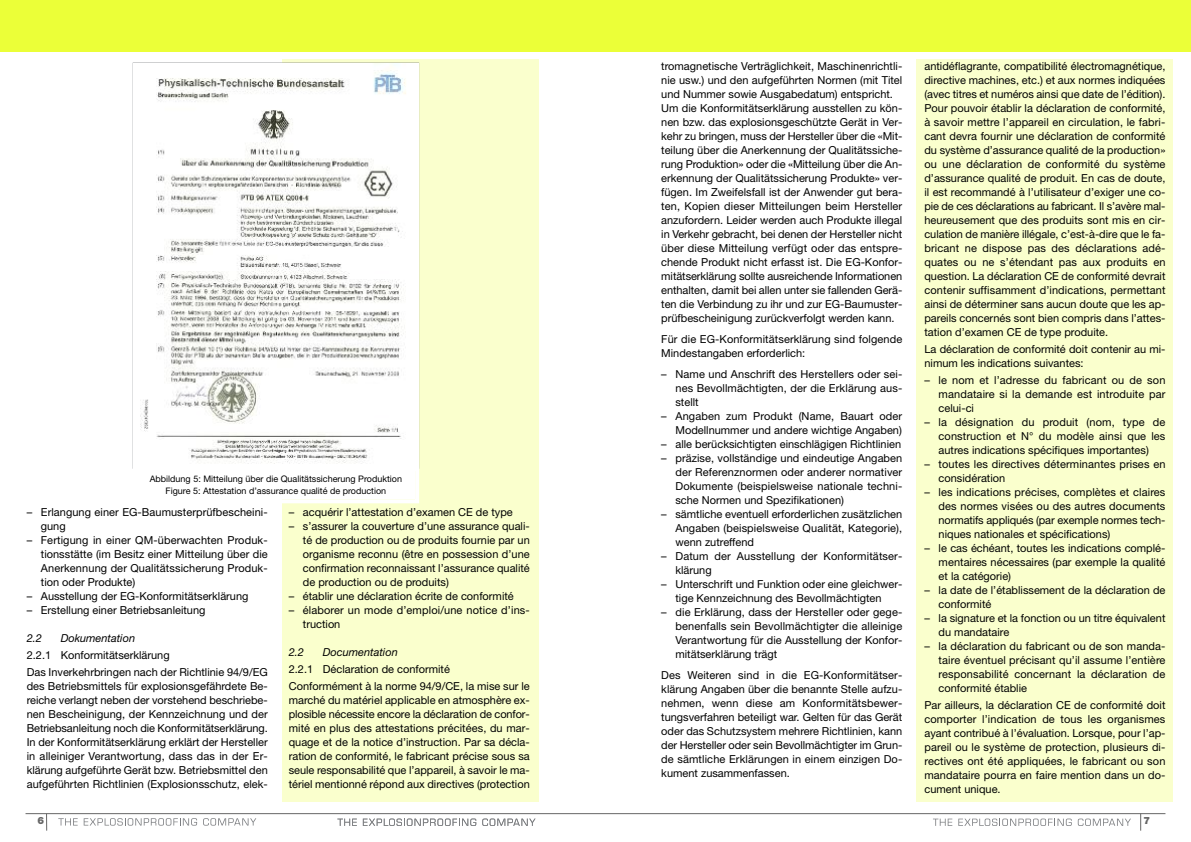
<style>
.page{position:relative;width:1191px;height:842px;background:#fff}
.page>*{position:absolute;margin:0;border:0;box-sizing:border-box;transform-origin:0 0}
.t1{font:11px/14px "Helvetica Neue";color:#000;text-align:justify}
.t2{font:italic 11px "Helvetica Neue";color:#000}
.t3{font:900 10px "Helvetica Neue";color:#666}
.t4{font:9px/12px "Helvetica Neue";color:#000;text-align:center}
</style>
<div class="page">
<div style="left:916px;top:60px;width:256px;height:742px;background:#faffcd"></div>
<svg style="left:1140px;top:814px;width:1px;height:17px"></svg>
<svg style="left:933px;top:819px;width:19px;height:7px"></svg>
<svg style="left:958px;top:818px;width:113px;height:8px"></svg>
<svg style="left:1077px;top:818px;width:54px;height:8px"></svg>
<div style="left:0;top:0;width:1191px;height:52px;background:#ebff38"></div>
<div style="left:282px;top:60px;width:257px;height:742px;background:#faffcd"></div>
<svg style="left:46px;top:814px;width:1px;height:17px"></svg>
<hr style="left:26px;top:813px;width:1139px;height:1px;background:#666">
<svg style="left:58px;top:818px;width:20px;height:7px"></svg>
<svg style="left:84px;top:818px;width:113px;height:7px"></svg>
<svg style="left:203px;top:818px;width:53px;height:7px"></svg>
<svg style="left:337px;top:819px;width:20px;height:7px"></svg>
<svg style="left:363px;top:818px;width:113px;height:8px"></svg>
<svg style="left:482px;top:818px;width:53px;height:8px"></svg>
<div style="left:137px;top:470px;width:278px;height:29px;background:#fff"></div>
<div style="left:133px;top:466px;width:286px;height:37px;border:4px solid #fff"></div>
<svg style="left:133px;top:466px;width:286px;height:3px"></svg>
<img style="left:140px;top:63px;width:278px;height:400px">
<p class="t4" style="left:150px;top:474px;width:254px">Abbildung 5: Mitteilung über die Qualitätssicherung Produktion<br>Figure 5: Attestation d’assurance qualité de production</p>
<p class="t1" style="left:41px;top:506px;width:228px;text-indent:-14px">– Erlangung einer EG-Baumusterprüfbescheini&shy;gung</p>
<p class="t1" style="left:41px;top:534px;width:228px;text-indent:-14px">– Fertigung in einer QM-überwachten Produk&shy;tionsstätte (im Besitz einer Mitteilung über die Anerkennung der Qualitätssicherung Produk&shy;tion oder Produkte)</p>
<p class="t1" style="left:27px;top:590px;width:223px">– Ausstellung der EG-Konformitätserklärung</p>
<p class="t1" style="left:27px;top:604px;width:180px">– Erstellung einer Betriebsanleitung</p>
<p class="t2" style="left:27px;top:634px;width:17px">2.2</p>
<p class="t2" style="left:61px;top:634px;width:76px">Dokumentation</p>
<p class="t1" style="left:27px;top:648px;width:242px;line-height:16.8px">2.2.1 Konformitätserklärung<br>Das Inverkehrbringen nach der Richtlinie 94/9/EG</p>
<p class="t1" style="left:27px;top:680px;width:242px">des Betriebsmittels für explosionsgefährdete Be&shy;reiche verlangt neben der vorstehend beschriebe&shy;nen Bescheinigung, der Kennzeichnung und der Betriebsanleitung noch die Konformitätserklärung.<br>In der Konformitätserklärung erklärt der Hersteller in alleiniger Verantwortung, dass das in der Er&shy;klärung aufgeführte Gerät bzw. Betriebsmittel den aufgeführten Richtlinien (Explosionsschutz, elek-</p>
<p class="t3" style="left:37px;top:816px;width:8px">6</p>
<p class="t1" style="left:289px;top:506px;width:225px">– acquérir l’attestation d’examen CE de type</p>
<p class="t1" style="left:303px;top:520px;width:228px;text-indent:-14px">– s’assurer la couverture d’une assurance quali&shy;té de production ou de produits fournie par un organisme reconnu (être en possession d’une confirmation reconnaissant l’assurance qualité de production ou de produits)</p>
<p class="t1" style="left:289px;top:590px;width:226px">– établir une déclaration écrite de conformité</p>
<p class="t1" style="left:303px;top:604px;width:228px;text-indent:-14px">– élaborer un mode d’emploi/une notice d’ins&shy;truction</p>
<p class="t2" style="left:289px;top:648px;width:17px">2.2</p>
<p class="t2" style="left:323px;top:648px;width:76px">Documentation</p>
<p class="t1" style="left:289px;top:662px;width:242px;line-height:16.8px">2.2.1 Déclaration de conformité<br>Conformément à la norme 94/9/CE, la mise sur le</p>
<p class="t1" style="left:289px;top:694px;width:242px">marché du matériel applicable en atmosphère ex&shy;plosible nécessite encore la déclaration de confor&shy;mité en plus des attestations précitées, du mar&shy;quage et de la notice d’instruction. Par sa décla&shy;ration de conformité, le fabricant précise sous sa seule responsabilité que l’appareil, à savoir le ma&shy;tériel mentionné répond aux directives (protection</p>
<p class="t1" style="left:661px;top:60px;width:242px;text-align:left">tromagnetische Verträglichkeit, Maschinenrichtli&shy;nie usw.) und den aufgeführten Normen (mit Titel und Nummer sowie Ausgabedatum) entspricht.<br>Um die Konformitätserklärung ausstellen zu kön&shy;nen bzw. das explosionsgeschützte Gerät in Ver&shy;kehr zu bringen, muss der Hersteller über die «Mit&shy;teilung über die Anerkennung der Qualitätssiche&shy;rung Produktion» oder die «Mitteilung über die An&shy;erkennung der Qualitätssicherung Produkte» ver&shy;fügen. Im Zweifelsfall ist der Anwender gut bera&shy;ten, Kopien dieser Mitteilungen beim Hersteller anzufordern. Leider werden auch Produkte illegal in Verkehr gebracht, bei denen der Hersteller nicht über diese Mitteilung verfügt oder das entspre&shy;chende Produkt nicht erfasst ist. Die EG-Konfor&shy;mitätserklärung sollte ausreichende Informationen enthalten, damit bei allen unter sie fallenden Gerä&shy;ten die Verbindung zu ihr und zur EG-Baumuster&shy;prüfbescheinigung zurückverfolgt werden kann.</p>
<p class="t1" style="left:661px;top:333px;width:242px">Für die EG-Konformitätserklärung sind folgende<br>Mindestangaben erforderlich:</p>
<p class="t1" style="left:675px;top:368px;width:228px;text-indent:-14px">– Name und Anschrift des Herstellers oder sei&shy;nes Bevollmächtigten, der die Erklärung aus&shy;stellt</p>
<p class="t1" style="left:661px;top:410px;width:242px;text-align:right">– Angaben zum Produkt (Name, Bauart oder<br>Modellnummer und andere wichtige Angaben)</p>
<p class="t1" style="left:661px;top:438px;width:241px">– alle berücksichtigten einschlägigen Richtlinien</p>
<p class="t1" style="left:675px;top:452px;width:228px;text-indent:-14px">– präzise, vollständige und eindeutige Angaben der Referenznormen oder anderer normativer Dokumente (beispielsweise nationale techni&shy;sche Normen und Spezifikationen)</p>
<p class="t1" style="left:675px;top:508px;width:228px;text-indent:-14px">– sämtliche eventuell erforderlichen zusätzlichen Angaben (beispielsweise Qualität, Kategorie), wenn zutreffend</p>
<p class="t1" style="left:675px;top:550px;width:228px;text-indent:-14px">– Datum der Ausstellung der Konformitätser&shy;klärung</p>
<p class="t1" style="left:661px;top:578px;width:242px;text-align:center">– Unterschrift und Funktion oder eine gleichwer&shy;tige Kennzeichnung des Bevollmächtigten</p>
<p class="t1" style="left:675px;top:606px;width:228px;text-indent:-14px">– die Erklärung, dass der Hersteller oder gege&shy;benenfalls sein Bevollmächtigter die alleinige Verantwortung für die Ausstellung der Konfor&shy;mitätserklärung trägt</p>
<p class="t1" style="left:661px;top:669px;width:242px">Des Weiteren sind in die EG-Konformitätser&shy;klärung Angaben über die benannte Stelle aufzu&shy;nehmen, wenn diese am Konformitätsbewer&shy;tungsverfahren beteiligt war. Gelten für das Gerät oder das Schutzsystem mehrere Richtlinien, kann der Hersteller oder sein Bevollmächtigter im Grun&shy;de sämtliche Erklärungen in einem einzigen Do&shy;kument zusammenfassen.</p>
<p class="t1" style="left:924px;top:60px;width:242px">antidéflagrante, compatibilité électromagnétique, directive machines, etc.) et aux normes indiquées (avec titres et numéros ainsi que date de l’édition).<br>Pour pouvoir établir la déclaration de conformité, à savoir mettre l’appareil en circulation, le fabri&shy;cant devra fournir une déclaration de conformité du système d’assurance qualité de la production» ou une déclaration de conformité du système d’assurance qualité de produit. En cas de doute, il est recommandé à l’utilisateur d’exiger une co&shy;pie de ces déclarations au fabricant. Il s’avère mal&shy;heureusement que des produits sont mis en cir&shy;culation de manière illégale, c’est-à-dire que le fa&shy;bricant ne dispose pas des déclarations adé&shy;quates ou ne s’étendant pas aux produits en question. La déclaration CE de conformité devrait contenir suffisamment d’indications, permettant ainsi de déterminer sans aucun doute que les ap&shy;pareils concernés sont bien compris dans l’attes&shy;tation d’examen CE de type produite.</p>
<p class="t1" style="left:924px;top:343px;width:242px">La déclaration de conformité doit contenir au mi&shy;nimum les indications suivantes:</p>
<p class="t1" style="left:938px;top:374px;width:228px;text-indent:-14px">– le nom et l’adresse du fabricant ou de son mandataire si la demande est introduite par celui-ci</p>
<p class="t1" style="left:938px;top:416px;width:228px;text-indent:-14px">– la désignation du produit (nom, type de construction et N° du modèle ainsi que les autres indications spécifiques importantes)</p>
<p class="t1" style="left:938px;top:458px;width:228px;text-indent:-14px">– toutes les directives déterminantes prises en considération</p>
<p class="t1" style="left:938px;top:486px;width:228px;text-indent:-14px">– les indications précises, complètes et claires des normes visées ou des autres documents normatifs appliqués (par exemple normes tech&shy;niques nationales et spécifications)</p>
<p class="t1" style="left:938px;top:542px;width:228px;text-indent:-14px">– le cas échéant, toutes les indications complé&shy;mentaires nécessaires (par exemple la qualité et la catégorie)</p>
<p class="t1" style="left:938px;top:584px;width:228px;text-indent:-14px">– la date de l’établissement de la déclaration de conformité</p>
<p class="t1" style="left:938px;top:612px;width:228px;text-indent:-14px">– la signature et la fonction ou un titre équivalent du mandataire</p>
<p class="t1" style="left:938px;top:640px;width:228px;text-indent:-14px">– la déclaration du fabricant ou de son manda&shy;taire éventuel précisant qu’il assume l’entière responsabilité concernant la déclaration de conformité établie</p>
<p class="t1" style="left:924px;top:699px;width:242px">Par ailleurs, la déclaration CE de conformité doit comporter l’indication de tous les organismes ayant contribué à l’évaluation. Lorsque, pour l’ap&shy;pareil ou le système de protection, plusieurs di&shy;rectives ont été appliquées, le fabricant ou son mandataire pourra en faire mention dans un do&shy;cument unique.</p>
<p class="t3" style="left:1143px;top:816px;width:8px">7</p>
</div>
